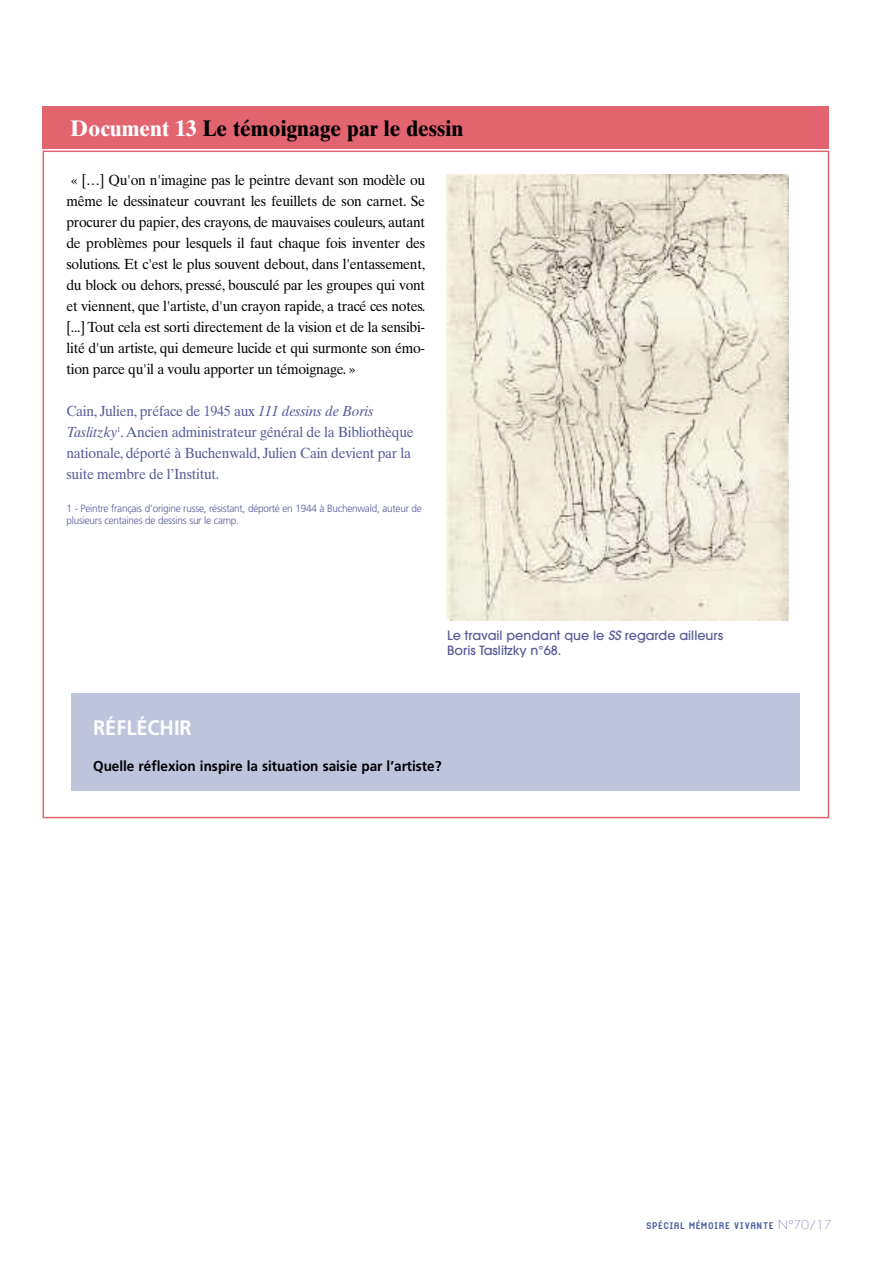
<style>
.page{position:relative;width:893px;height:1263px;background:#fff}
.page>*{position:absolute;margin:0;border:0;box-sizing:border-box;transform-origin:0 0}
.t1{font:700 22.5px "Times Ten";color:#000;scale:.95 1}
.t2{font:700 21px "Frutiger";color:#fff;scale:.95 1}
.t3{font:14.7px/21px "Times Ten";letter-spacing:-.02em;color:#000;text-align:justify;scale:.95 1}
.t4{font:14.7px/21px "Times Ten";letter-spacing:-.02em;color:#565998;scale:.95 1}
.t5{font:700 14.25px "Frutiger";color:#000;scale:.95 1}
.t6{font:500 12.75px/15.6px "Avant Garde";color:#565998}
.t7{font:12px "G Azole";letter-spacing:.015em;color:#4c5ea0;scale:1.12 1}
.t8{font:300 10.5px/12px "Frutiger";letter-spacing:-.02em;color:#565998;scale:.95 1}
.s1{color:#fff}
.s2{font-style:italic}
.s3{font-family:"Avant Garde";font-weight:200;color:#565998}
.s4{font-family:"Avant Garde";font-weight:200}
</style>
<div class="page">
<div style="left:43px;top:106px;width:786px;height:43px;background:#e2646f"></div>
<img style="left:446px;top:174px;width:342px;height:447px">
<div style="left:71px;top:693px;width:728px;height:98px;background:#bec4db"></div>
<h1 class="t1" style="left:71px;top:114px;width:415px"><span class="s1">Document 13</span> Le témoignage par le dessin</h1>
<p class="t3" style="left:67px;top:170px;width:379px">« […] Qu'on n'imagine pas le peintre devant son modèle ou même le dessinateur couvrant les feuillets de son carnet. Se procurer du papier, des crayons, de mauvaises couleurs, autant de problèmes pour lesquels il faut chaque fois inventer des solutions. Et c'est le plus souvent debout, dans l'entassement, du block ou dehors, pressé, bousculé par les groupes qui vont et viennent, que l'artiste, d'un crayon rapide, a tracé ces notes. [...] Tout cela est sorti directement de la vision et de la sensibi&shy;lité d'un artiste, qui demeure lucide et qui surmonte son émo&shy;tion parce qu'il a voulu apporter un témoignage. »</p>
<p class="t4" style="left:67px;top:401px;width:367px">Cain, Julien, préface de 1945 aux <span class="s2">111 dessins de Boris Taslitzky</span><sup>1</sup>.Ancien administrateur général de la Bibliothèque nationale, déporté à Buchenwald, Julien Cain devient par la suite membre de l’Institut.</p>
<p class="t8" style="left:67px;top:503px;width:376px">1 - Peintre français d’origine russe, résistant, déporté en 1944 à Buchenwald, auteur de plusieurs centaines de dessins sur le camp.</p>
<p class="t6" style="left:447px;top:627px;width:278px">Le travail pendant que le <span class="s2">SS</span> regarde ailleurs<br>Boris Taslitzky n°68.</p>
<h2 class="t2" style="left:93px;top:715px;width:105px">RÉFLÉCHIR</h2>
<p class="t5" style="left:93px;top:757px;width:368px">Quelle réflexion inspire la situation saisie par l’artiste?</p>
<p class="t7" style="left:647px;top:1220px;width:167px">SPÉCIAL MÉMOIRE VIVANTE <span class="s3">N°70</span><span class="s4">/17</span></p>
</div>
